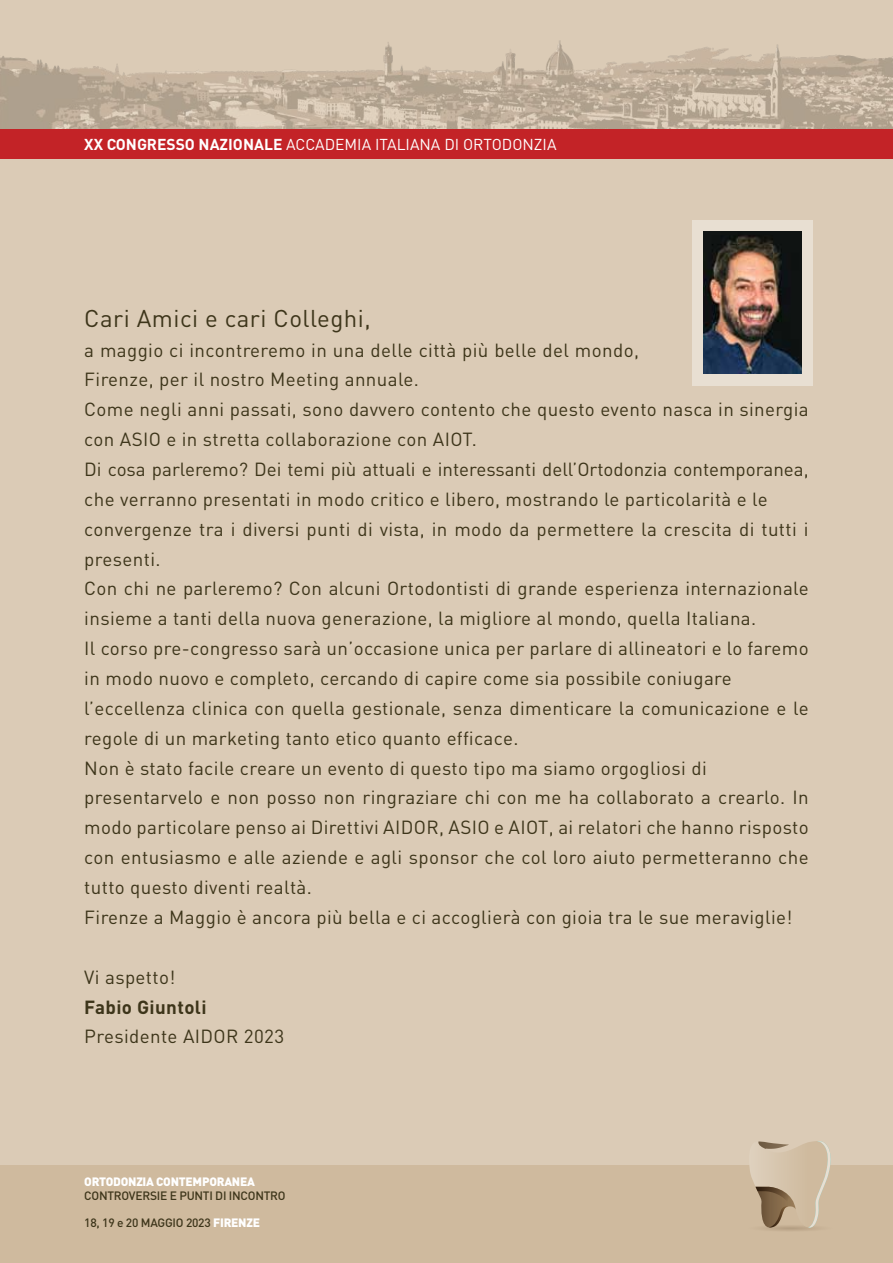
<style>
.page{position:relative;width:893px;height:1263px;background:#dbcbb6}
.page>*{position:absolute;margin:0;border:0;box-sizing:border-box;transform-origin:0 0}
.t1{font:24px "DIN Pro";letter-spacing:.02em;color:#3d351a}
.t2{font:18.75px/29.8px "DIN Pro";letter-spacing:.02em;color:#3d351a}
.t3{font:700 18.75px "DIN Pro";letter-spacing:.02em;color:#3d351a}
.t4{font:15.6px "DIN Pro";color:#fff}
.t5{font:500 12px "DIN Pro";letter-spacing:-.02em;color:#3d351a}
.t6{font:900 12px "DIN Pro";letter-spacing:-.02em;color:#fff}
.s1{font-weight:700}
.s2{font-weight:900;color:#fff}
</style>
<div class="page">
<div style="left:0;top:1165px;width:893px;height:98px;background:#cfba9e"></div>
<svg style="left:748px;top:1224px;width:84px;height:8px"></svg>
<svg style="left:749px;top:1141px;width:82px;height:86px"></svg>
<img style="left:0;top:41px;width:893px;height:88px">
<div style="left:0;top:129px;width:893px;height:30px;background:#c32327"></div>
<div style="left:692px;top:220px;width:120px;height:165px;background:#e8dfd2"></div>
<img style="left:704px;top:232px;width:97px;height:142px">
<p class="t4" style="left:84px;top:134px;width:474px"><span class="s1">XX CONGRESSO NAZIONALE</span> ACCADEMIA ITALIANA DI ORTODONZIA</p>
<p class="t1" style="left:84px;top:302px;width:288px">Cari Amici e cari Colleghi,</p>
<p class="t2" style="left:84px;top:334px;width:726px">a maggio ci incontreremo in una delle città più belle del mondo,<br>Firenze, per il nostro Meeting annuale.<br>Come negli anni passati, sono davvero contento che questo evento nasca in sinergia con ASIO e in stretta collaborazione con AIOT.<br>Di cosa parleremo? Dei temi più attuali e interessanti dell’Ortodonzia contemporanea, che verranno presentati in modo critico e libero, mostrando le particolarità e le convergenze tra i diversi punti di vista, in modo da permettere la crescita di tutti i presenti.<br>Con chi ne parleremo? Con alcuni Ortodontisti di grande esperienza internazionale insieme a tanti della nuova generazione, la migliore al mondo, quella Italiana.<br>Il corso pre-congresso sarà un’occasione unica per parlare di allineatori e lo faremo in modo nuovo e completo, cercando di capire come sia possibile coniugare l’eccellenza clinica con quella gestionale, senza dimenticare la comunicazione e le regole di un marketing tanto etico quanto efficace.<br>Non è stato facile creare un evento di questo tipo ma siamo orgogliosi di presentarvelo e non posso non ringraziare chi con me ha collaborato a crearlo. In modo particolare penso ai Direttivi AIDOR, ASIO e AIOT, ai relatori che hanno risposto con entusiasmo e alle aziende e agli sponsor che col loro aiuto permetteranno che tutto questo diventi realtà.<br>Firenze a Maggio è ancora più bella e ci accoglierà con gioia tra le sue meraviglie!</p>
<p class="t2" style="left:84px;top:961px;width:93px">Vi aspetto!</p>
<p class="t3" style="left:84px;top:994px;width:124px">Fabio Giuntoli</p>
<p class="t2" style="left:84px;top:1021px;width:201px">Presidente AIDOR 2023</p>
<p class="t6" style="left:84px;top:1174px;width:172px">ORTODONZIA CONTEMPORANEA</p>
<p class="t5" style="left:84px;top:1187px;width:203px">CONTROVERSIE E PUNTI DI INCONTRO</p>
<p class="t5" style="left:84px;top:1214px;width:177px">18, 19 e 20 MAGGIO 2023 <span class="s2">FIRENZE</span></p>
</div>
